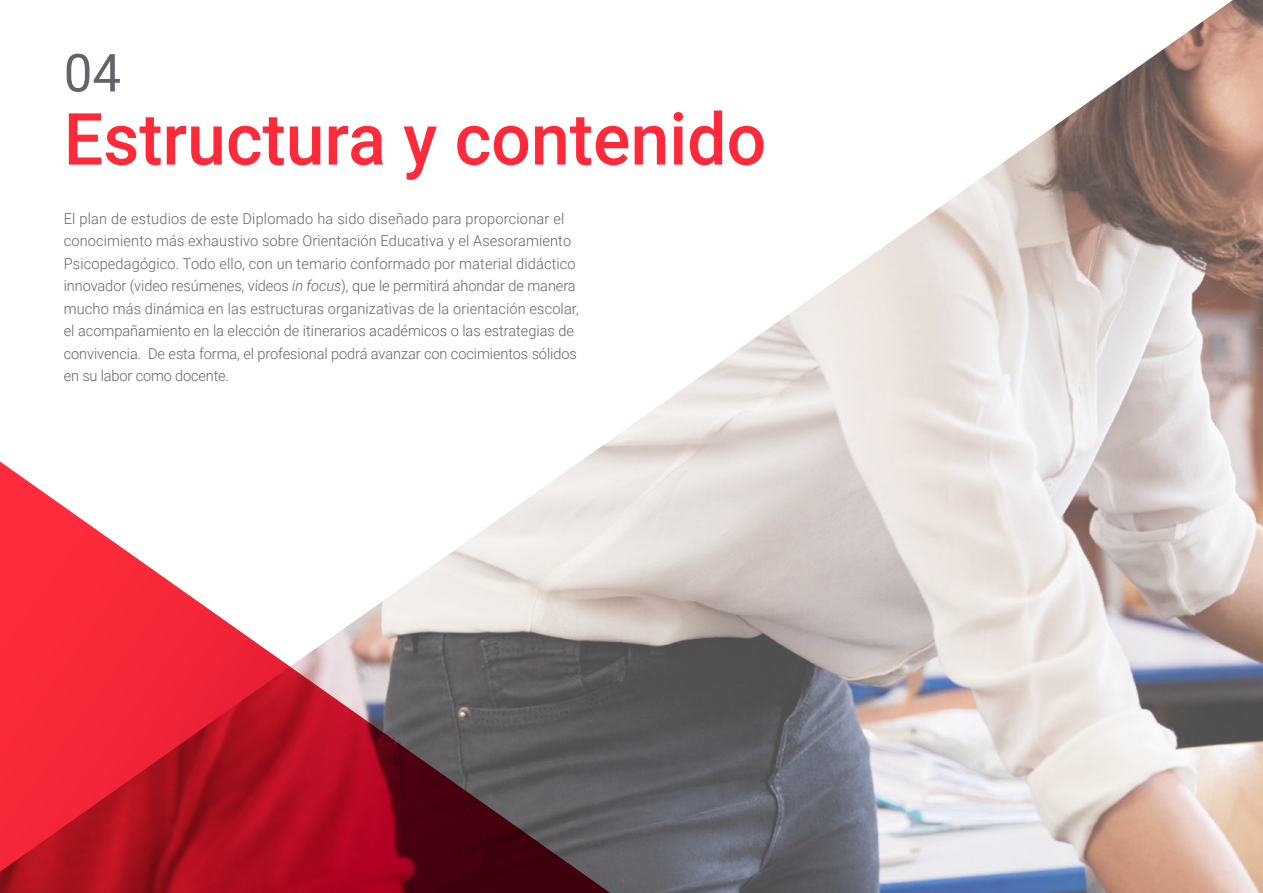
<style>
.page{position:relative;width:1263px;height:893px;background:#fff}
.page>*{position:absolute;margin:0;border:0;box-sizing:border-box;transform-origin:0 0}
.t1{font:500 72px "Roboto";color:#ff293a}
.t2{font:52.5px "Roboto";color:#61646a}
.t3{font:300 15px/22.5px "Roboto";letter-spacing:.01em;color:#61646a}
.s1{font-style:italic}
</style>
<div class="page">
<img style="left:602px;top:0;width:661px;height:893px">
<svg style="left:0;top:446px;width:640px;height:447px"></svg>
<h2 class="t2" style="left:64px;top:36px;width:59px">04</h2>
<h1 class="t1" style="left:64px;top:89px;width:704px">Estructura y contenido</h1>
<p class="t3" style="left:64px;top:207px;width:517px">El plan de estudios de este Diplomado ha sido diseñado para proporcionar el conocimiento más exhaustivo sobre Orientación Educativa y el Asesoramiento Psicopedagógico. Todo ello, con un temario conformado por material didáctico innovador (video resúmenes, vídeos <span class="s1">in focus</span>), que le permitirá ahondar de manera mucho más dinámica en las estructuras organizativas de la orientación escolar, el acompañamiento en la elección de itinerarios académicos o las estrategias de convivencia. De esta forma, el profesional podrá avanzar con cocimientos sólidos en su labor como docente.</p>
</div>
